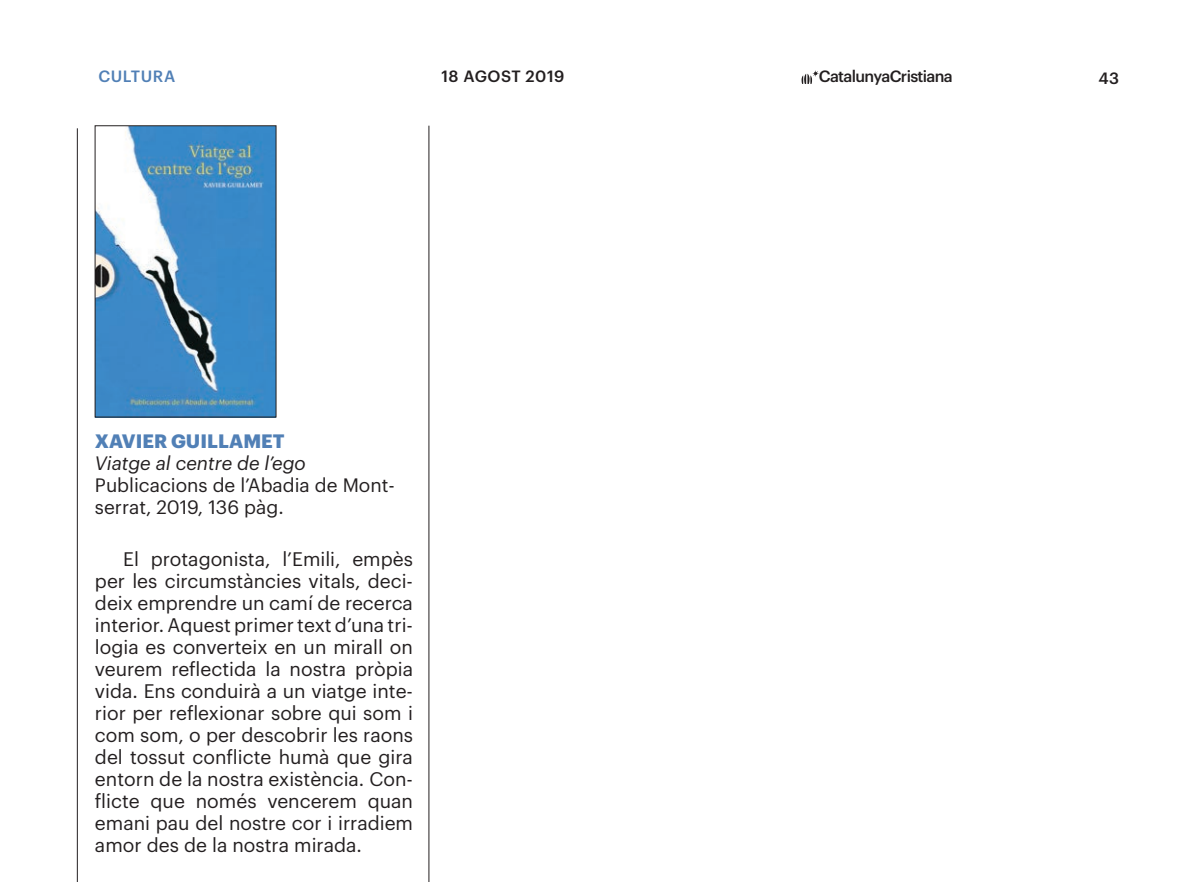
<style>
.page{position:relative;width:1203px;height:882px;background:#fff}
.page>*{position:absolute;margin:0;border:0;box-sizing:border-box;transform-origin:0 0}
.t1{font:19.2px/22px "Graphik";color:#231f20;text-align:justify}
.t2{font:19px/22px "Graphik";color:#231f20}
.t3{font:italic 19px "Graphik";color:#231f20}
.t4{font:700 19px "Graphik";color:#5180b6}
.t5{font:500 16px "Graphik";letter-spacing:-.04em;color:#231f20}
.t6{font:500 16px "Graphik";letter-spacing:.03em;color:#231f20}
.t7{font:500 16px "Graphik";letter-spacing:.035em;color:#5180b6}
</style>
<div class="page">
<hr style="left:77px;top:128px;width:1px;height:753px;background:#231f20">
<hr style="left:428px;top:126px;width:1px;height:755px;background:#231f20">
<svg style="left:801px;top:70px;width:18px;height:14px"></svg>
<img style="left:97px;top:128px;width:177px;height:287px">
<p class="t7" style="left:98px;top:64px;width:78px">CULTURA</p>
<p class="t6" style="left:441px;top:64px;width:125px">18 AGOST 2019</p>
<p class="t5" style="left:818px;top:64px;width:136px">CatalunyaCristiana</p>
<p class="t5" style="left:1098px;top:65px;width:22px">43</p>
<p class="t4" style="left:95px;top:426px;width:191px">XAVIER GUILLAMET</p>
<p class="t3" style="left:95px;top:449px;width:212px">Viatge al centre de l’ego</p>
<p class="t2" style="left:95px;top:472px;width:301px">Publicacions de l’Abadia de Mont&shy;serrat, 2019, 136 pàg.</p>
<p class="t1" style="left:95px;top:546px;width:319px;text-indent:28px">El protagonista, l’Emili, empès per les circumstàncies vitals, deci&shy;deix emprendre un camí de recerca interior. Aquest primer text d’una tri&shy;logia es converteix en un mirall on veurem reflectida la nostra pròpia vida. Ens conduirà a un viatge inte&shy;rior per reflexionar sobre qui som i com som, o per descobrir les raons del tossut conflicte humà que gira entorn de la nostra existència. Con&shy;flicte que només vencerem quan emani pau del nostre cor i irradiem amor des de la nostra mirada.</p>
</div>
